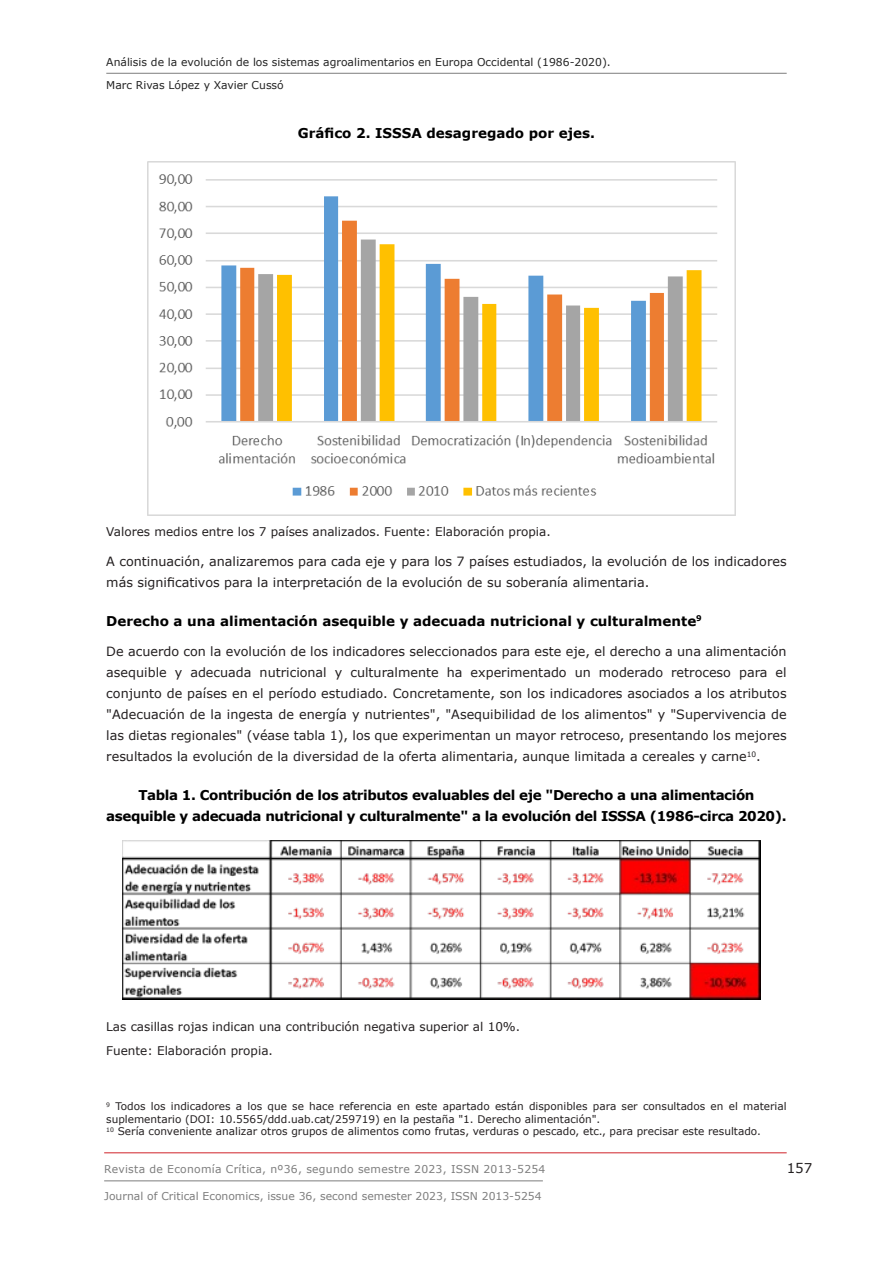
<style>
.page{position:relative;width:893px;height:1263px;background:#fff}
.page>*{position:absolute;margin:0;border:0;box-sizing:border-box;transform-origin:0 0}
.Centered_text{font:700 13.5px/21px "Verdana";letter-spacing:-.03em;color:#000;text-align:center}
.Subtitle{font:700 13.5px "Verdana";color:#000}
.Centered_text-2{font:700 13.5px "Verdana";color:#000}
.t1{font:13.5px "Verdana";color:#231f20}
.Body_Text{font:12.75px/21px "Verdana";color:#231f20}
.t2{font:12px "Verdana";color:#231f20}
.t3{font:10.8px/22.5px "Verdana";color:#232323}
.t4{font:10.8px "Verdana";color:#7d7d7d}
.t5{font:10.8px "Verdana";letter-spacing:.025em;color:#7d7d7d}
.Footnotes{font:10.5px/12.6px "Verdana";color:#231f20}
</style>
<div class="page">
<hr style="left:106px;top:73px;width:681px;height:1px;background:#7d7d7d">
<hr style="left:104px;top:1152px;width:683px;height:1px;background:#d1232a">
<hr style="left:104px;top:1180px;width:439px;height:1px;background:#7d7d7d">
<img style="left:147px;top:162px;width:588px;height:354px">
<img style="left:123px;top:840px;width:637px;height:159px">
<p class="t3" style="left:106px;top:51px;width:506px">Análisis de la evolución de los sistemas agroalimentarios en Europa Occidental (1986-2020).<br>Marc Rivas López y Xavier Cussó</p>
<p class="Centered_text-2" style="left:298px;top:124px;width:299px">Gráfico 2. ISSSA desagregado por ejes.</p>
<p class="t2" style="left:106px;top:524px;width:446px">Valores medios entre los 7 países analizados. Fuente: Elaboración propia.</p>
<p class="Body_Text" style="left:106px;top:551px;width:682px">A continuación, analizaremos para cada eje y para los 7 países estudiados, la evolución de los indicadores más significativos para la interpretación de la evolución de su soberanía alimentaria.</p>
<p class="Subtitle" style="left:106px;top:612px;width:597px">Derecho a una alimentación asequible y adecuada nutricional y culturalmente<sup>9</sup></p>
<p class="Body_Text" style="left:106px;top:641px;width:682px;text-align:justify">De acuerdo con la evolución de los indicadores seleccionados para este eje, el derecho a una alimentación asequible y adecuada nutricional y culturalmente ha experimentado un moderado retroceso para el conjunto de países en el período estudiado. Concretamente, son los indicadores asociados a los atributos "Adecuación de la ingesta de energía y nutrientes", "Asequibilidad de los alimentos" y "Supervivencia de las dietas regionales" (véase tabla 1), los que experimentan un mayor retroceso, presentando los mejores resultados la evolución de la diversidad de la oferta alimentaria, aunque limitada a cereales y carne<sup>10</sup>.</p>
<p class="Centered_text" style="left:106px;top:784px;width:682px">Tabla 1. Contribución de los atributos evaluables del eje "Derecho a una alimentación asequible y adecuada nutricional y culturalmente" a la evolución del ISSSA (1986-circa 2020).</p>
<p class="t2" style="left:106px;top:1019px;width:415px">Las casillas rojas indican una contribución negativa superior al 10%.</p>
<p class="t2" style="left:106px;top:1043px;width:168px">Fuente: Elaboración propia.</p>
<p class="Footnotes" style="left:106px;top:1100px;width:682px"><sup>9</sup> Todos los indicadores a los que se hace referencia en este apartado están disponibles para ser consultados en el material suplementario (DOI: 10.5565/ddd.uab.cat/259719) en la pestaña "1. Derecho alimentación".</p>
<p class="Footnotes" style="left:106px;top:1125px;width:656px"><sup>10</sup> Sería conveniente analizar otros grupos de alimentos como frutas, verduras o pescado, etc., para precisar este resultado.</p>
<p class="t5" style="left:104px;top:1162px;width:443px">Revista de Economía Crítica, nº36, segundo semestre 2023, ISSN 2013-5254</p>
<p class="t4" style="left:104px;top:1189px;width:439px">Journal of Critical Economics, issue 36, second semester 2023, ISSN 2013-5254</p>
<p class="t1" style="left:787px;top:1160px;width:27px">157</p>
</div>
